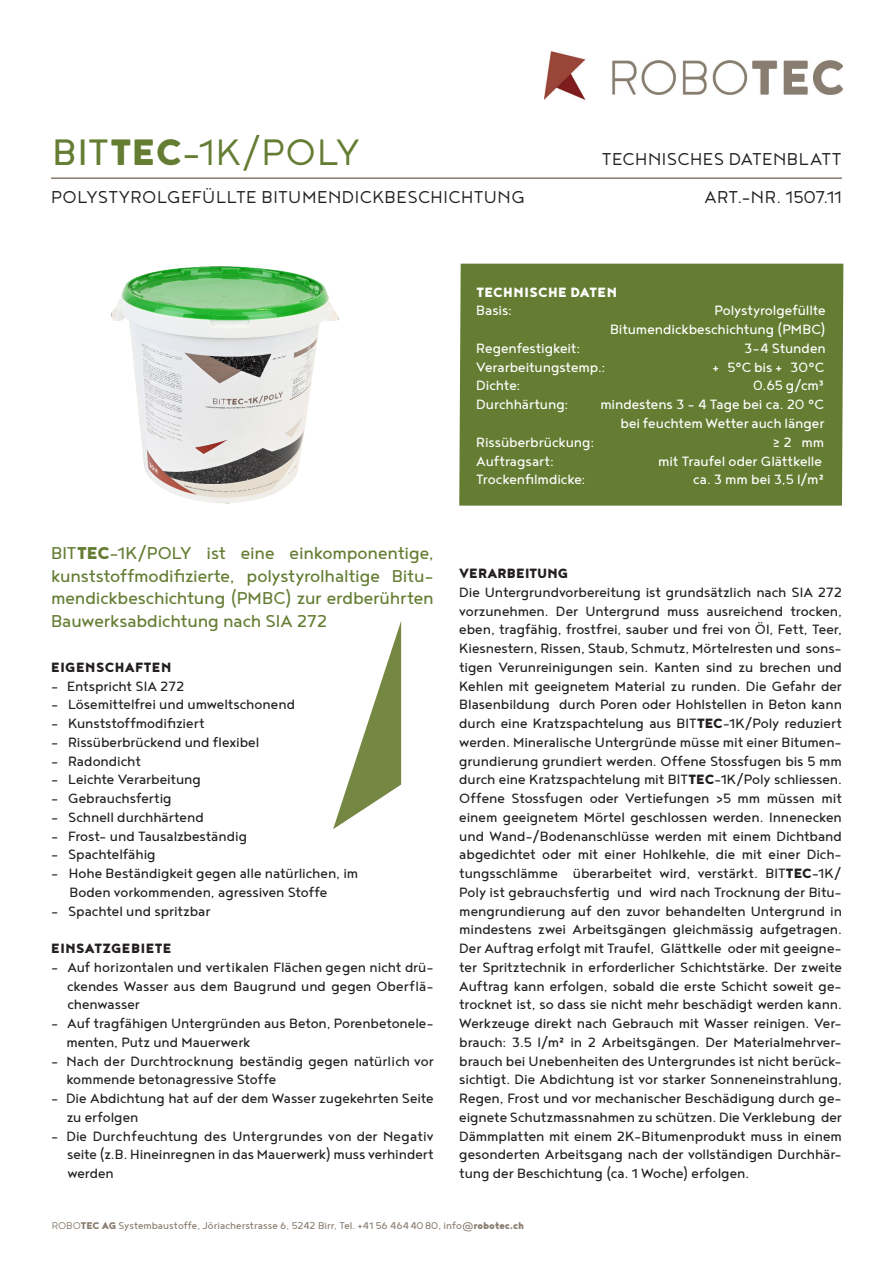
<style>
.page{position:relative;width:893px;height:1263px;background:#fff}
.page>*{position:absolute;margin:0;border:0;box-sizing:border-box;transform-origin:0 0}
.Produktetitel{font:300 45px "Noyh";letter-spacing:.02em;color:#657d33}
.Einleitung{font:21px/22.5px "Noyh";letter-spacing:-.005em;color:#657d33;text-align:justify}
.Produkteuntertitel{font:300 21px "Noyh";letter-spacing:.015em;color:#231f20}
.GT{font:16.5px/18.8px "Noyh";letter-spacing:-.005em;color:#231f20;text-align:justify}
.GT-2{font:16.5px "Noyh";letter-spacing:-.005em;color:#fff}
.Untertitel{font:16.5px "Noyh";letter-spacing:-.005em;color:#231f20}
.Untertitel-2{font:900 16.5px "Noyh";letter-spacing:.03em;color:#fff}
.Untertitel-3{font:900 16.5px "Noyh";letter-spacing:.035em;color:#231f20}
.Einleitung-2{font:900 16.5px "Noyh";letter-spacing:.03em;color:#231f20}
.GT-3{font:900 16.5px "Noyh";letter-spacing:.01em;color:#231f20}
.t1{font:12px "Noyh";color:#887c6e}
.s1{font-weight:400}
.s2{font-weight:900}
.s3{font-weight:300}
</style>
<div class="page">
<div style="left:459px;top:264px;width:384px;height:242px;background:#657d33"></div>
<svg style="left:333px;top:621px;width:68px;height:208px"></svg>
<img style="left:111px;top:266px;width:228px;height:238px">
<hr style="left:51px;top:177px;width:791px;height:2px;background:#887c6e">
<img style="left:544px;top:51px;width:298px;height:48px">
<p class="Produktetitel" style="left:53px;top:128px;width:309px"><span class="s1">BIT</span><span class="s2">TEC</span>-1K/POLY</p>
<p class="Produkteuntertitel" style="left:602px;top:148px;width:241px">TECHNISCHES DATENBLATT</p>
<p class="Produkteuntertitel" style="left:51px;top:186px;width:475px">POLYSTYROLGEFÜLLTE BITUMENDICKBESCHICHTUNG</p>
<p class="Produkteuntertitel" style="left:704px;top:185px;width:139px">ART.-NR. 1507.11</p>
<p class="Einleitung" style="left:51px;top:541px;width:384px">BIT<span class="s2">TEC</span>-1K/POLY ist eine einkomponentige, kunststoffmodifizierte, polystyrolhaltige Bitu&shy;mendickbeschichtung (PMBC) zur erdberührten Bauwerksabdichtung nach SIA 272</p>
<p class="Einleitung-2" style="left:51px;top:657px;width:122px">EIGENSCHAFTEN</p>
<p class="Untertitel" style="left:51px;top:677px;width:135px">- Entspricht SIA 272</p>
<p class="GT" style="left:51px;top:695px;width:246px">- Lösemittelfrei und umweltschonend</p>
<p class="GT" style="left:51px;top:713px;width:155px">- Kunststoffmodifiziert</p>
<p class="GT" style="left:51px;top:732px;width:210px">- Rissüberbrückend und flexibel</p>
<p class="GT" style="left:51px;top:751px;width:91px">- Radondicht</p>
<p class="GT" style="left:51px;top:770px;width:151px">- Leichte Verarbeitung</p>
<p class="GT" style="left:51px;top:788px;width:122px">- Gebrauchsfertig</p>
<p class="GT" style="left:51px;top:807px;width:154px">- Schnell durchhärtend</p>
<p class="GT" style="left:51px;top:826px;width:198px">- Frost- und Tausalzbeständig</p>
<p class="GT" style="left:51px;top:845px;width:106px">- Spachtelfähig</p>
<p class="GT" style="left:51px;top:863px;width:309px">- Hohe Beständigkeit gegen alle natürlichen, im</p>
<p class="GT" style="left:69px;top:882px;width:259px">Boden vorkommenden, agressiven Stoffe</p>
<p class="GT" style="left:51px;top:901px;width:161px">- Spachtel und spritzbar</p>
<p class="Untertitel-3" style="left:51px;top:938px;width:122px">EINSATZGEBIETE</p>
<p class="GT" style="left:51px;top:957px;width:384px">- Auf horizontalen und vertikalen Flächen gegen nicht drü-</p>
<p class="GT" style="left:67px;top:976px;width:368px">ckendes Wasser aus dem Baugrund und gegen Oberflä-</p>
<p class="GT" style="left:67px;top:995px;width:74px">chenwasser</p>
<p class="GT" style="left:51px;top:1013px;width:384px">- Auf tragfähigen Untergründen aus Beton, Porenbetonele-</p>
<p class="GT" style="left:66px;top:1032px;width:186px">menten, Putz und Mauerwerk</p>
<p class="GT" style="left:51px;top:1051px;width:384px">- Nach der Durchtrocknung beständig gegen natürlich vor</p>
<p class="GT" style="left:66px;top:1070px;width:211px">kommende betonagressive Stoffe</p>
<p class="GT" style="left:51px;top:1088px;width:384px">- Die Abdichtung hat auf der dem Wasser zugekehrten Seite</p>
<p class="GT" style="left:67px;top:1107px;width:73px">zu erfolgen</p>
<p class="GT" style="left:51px;top:1126px;width:384px">- Die Durchfeuchtung des Untergrundes von der Negativ</p>
<p class="GT" style="left:67px;top:1145px;width:368px">seite (z.B. Hineinregnen in das Mauerwerk) muss verhindert</p>
<p class="GT" style="left:67px;top:1163px;width:48px">werden</p>
<p class="Untertitel-2" style="left:476px;top:282px;width:142px">TECHNISCHE DATEN</p>
<p class="GT-2" style="left:476px;top:302px;width:37px">Basis:</p>
<p class="GT-2" style="left:714px;top:302px;width:113px">Polystyrolgefüllte</p>
<p class="GT-2" style="left:610px;top:320px;width:217px">Bitumendickbeschichtung (PMBC)</p>
<p class="GT-2" style="left:476px;top:339px;width:105px">Regenfestigkeit:</p>
<p class="GT-2" style="left:744px;top:339px;width:83px">3-4 Stunden</p>
<p class="GT-2" style="left:476px;top:358px;width:131px">Verarbeitungstemp.:</p>
<p class="GT-2" style="left:712px;top:358px;width:114px">+ 5°C bis + 30°C</p>
<p class="GT-2" style="left:476px;top:377px;width:46px">Dichte:</p>
<p class="GT-2" style="left:753px;top:377px;width:73px">0.65 g/cm³</p>
<p class="GT-2" style="left:476px;top:395px;width:94px">Durchhärtung:</p>
<p class="GT-2" style="left:600px;top:395px;width:225px">mindestens 3 - 4 Tage bei ca. 20 °C</p>
<p class="GT-2" style="left:621px;top:414px;width:205px">bei feuchtem Wetter auch länger</p>
<p class="GT-2" style="left:476px;top:433px;width:119px">Rissüberbrückung:</p>
<p class="GT-2" style="left:773px;top:433px;width:53px">≥ 2 mm</p>
<p class="GT-2" style="left:476px;top:452px;width:79px">Auftragsart:</p>
<p class="GT-2" style="left:658px;top:452px;width:165px">mit Traufel oder Glättkelle</p>
<p class="GT-2" style="left:476px;top:470px;width:111px">Trockenfilmdicke:</p>
<p class="GT-2" style="left:693px;top:470px;width:132px">ca. 3 mm bei 3,5 l/m²</p>
<p class="GT-3" style="left:459px;top:563px;width:111px">VERARBEITUNG</p>
<p class="GT" style="left:459px;top:582px;width:384px">Die Untergrundvorbereitung ist grundsätzlich nach SIA 272 vorzunehmen. Der Untergrund muss ausreichend trocken, eben, tragfähig, frostfrei, sauber und frei von Öl, Fett, Teer, Kiesnestern, Rissen, Staub, Schmutz, Mörtelresten und sons&shy;tigen Verunreinigungen sein. Kanten sind zu brechen und Kehlen mit geeignetem Material zu runden. Die Gefahr der Blasenbildung durch Poren oder Hohlstellen in Beton kann durch eine Kratzspachtelung aus BIT<span class="s2">TEC</span>-1K/Poly reduziert werden. Mineralische Untergründe müsse mit einer Bitumen&shy;grundierung grundiert werden. Offene Stossfugen bis 5 mm durch eine Kratzspachtelung mit BIT<span class="s2">TEC</span>-1K/Poly schliessen.<br>Offene Stossfugen oder Vertiefungen &gt;5 mm müssen mit einem geeignetem Mörtel geschlossen werden. Innenecken und Wand-/Bodenanschlüsse werden mit einem Dichtband abgedichtet oder mit einer Hohlkehle, die mit einer Dich&shy;tungsschlämme überarbeitet wird, verstärkt. BIT<span class="s2">TEC</span>-1K/ Poly ist gebrauchsfertig und wird nach Trocknung der Bitu&shy;mengrundierung auf den zuvor behandelten Untergrund in mindestens zwei Arbeitsgängen gleichmässig aufgetragen.<br>Der Auftrag erfolgt mit Traufel, Glättkelle oder mit geeigne&shy;ter Spritztechnik in erforderlicher Schichtstärke. Der zweite Auftrag kann erfolgen, sobald die erste Schicht soweit ge&shy;trocknet ist, so dass sie nicht mehr beschädigt werden kann.<br>Werkzeuge direkt nach Gebrauch mit Wasser reinigen. Ver&shy;brauch: 3.5 l/m² in 2 Arbeitsgängen. Der Materialmehrver&shy;brauch bei Unebenheiten des Untergrundes ist nicht berück&shy;sichtigt. Die Abdichtung ist vor starker Sonneneinstrahlung, Regen, Frost und vor mechanischer Beschädigung durch ge&shy;eignete Schutzmassnahmen zu schützen. Die Verklebung der Dämmplatten mit einem 2K-Bitumenprodukt muss in einem gesonderten Arbeitsgang nach der vollständigen Durchhär&shy;tung der Beschichtung (ca. 1 Woche) erfolgen.</p>
<p class="t1" style="left:52px;top:1219px;width:474px"><span class="s3">ROBO</span><span class="s2">TEC AG</span> Systembaustoffe, Jöriacherstrasse 6, 5242 Birr, Tel. +41 56 4644080, info@<span class="s2">robotec.ch</span></p>
</div>
